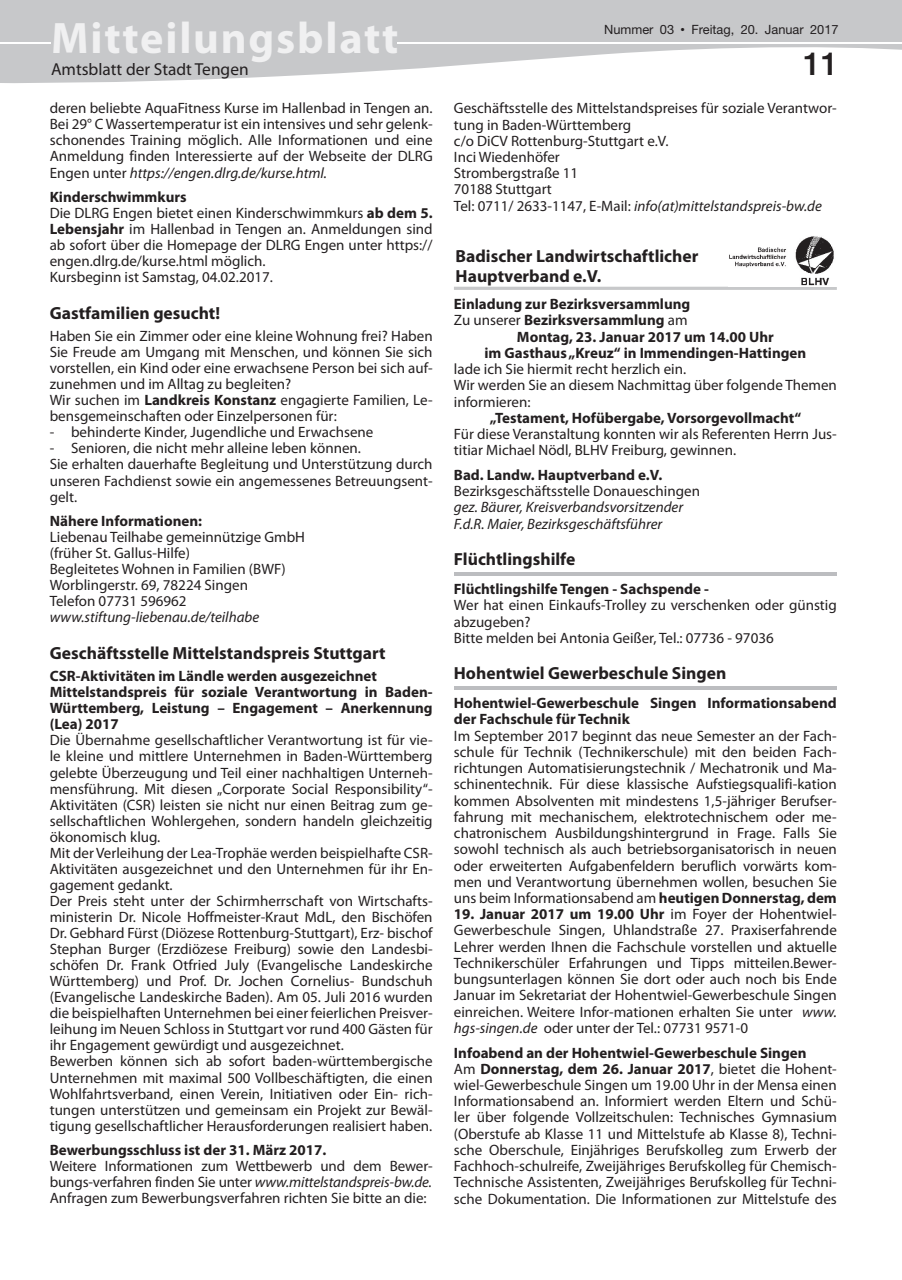
<style>
.page{position:relative;width:902px;height:1280px;background:#fff}
.page>*{position:absolute;margin:0;border:0;box-sizing:border-box;transform-origin:0 0}
.t1{font:700 44.25px "Myriad Pro";letter-spacing:.04em;color:#f0f0f1}
.t2{font:500 31.95px "Helvetica Neue";color:#231f20}
.t3{font:700 17.55px/19.2px "Myriad Pro";color:#231f20}
.t4{font:17.4px "Myriad Pro";color:#231f20}
.t5{font:15px/16px "Myriad Pro";color:#231f20}
.t6{font:700 15px/16px "Myriad Pro";color:#231f20}
.t7{font:italic 15px/16.2px "Myriad Pro";color:#231f20}
.t8{font:12.75px "Helvetica Neue";color:#231f20}
.s1{font-size:12.9px}
.s2{font-family:"M Twentieth Century";font-weight:500}
.s3{font-style:italic}
.s4{font-weight:700}
.s5{font-weight:400}
</style>
<div class="page">
<svg style="left:1px;top:0;width:900px;height:83px;fill:#c7c8ca"></svg>
<svg style="left:0;top:0;width:1px;height:83px"></svg>
<div style="left:53px;top:22px;width:344px;height:40px;background:#c7c8ca"></div>
<hr style="left:0;top:42px;width:51px;height:1px;background:#fff">
<hr style="left:397px;top:42px;width:504px;height:1px;background:#fff">
<hr style="left:454px;top:572px;width:382px;height:3px;background:#bcbdc0">
<hr style="left:454px;top:686px;width:382px;height:3px;background:#bcbdc0">
<hr style="left:454px;top:287px;width:382px;height:3px;background:#c7c8ca">
<img style="left:729px;top:236px;width:105px;height:50px">
<h1 class="t1" style="left:51px;top:9px;width:349px">Mitteilungsblatt</h1>
<p class="t8" style="left:604px;top:22px;width:236px">Nummer <span class="s1">03</span> <span class="s2">•</span> Freitag, 20. Januar 2017</p>
<p class="t4" style="left:51px;top:59px;width:199px">Amtsblatt der Stadt Tengen</p>
<h2 class="t2" style="left:803px;top:45px;width:37px">11</h2>
<p class="t5" style="left:50px;top:100px;width:384px;text-align:justify">deren beliebte AquaFitness Kurse im Hallenbad in Tengen an.<br>Bei 29° C Wassertemperatur ist ein intensives und sehr gelenk&shy;schonendes Training möglich. Alle Informationen und eine Anmeldung finden Interessierte auf der Webseite der DLRG Engen unter <span class="s3">https://engen.dlrg.de/kurse.html.</span></p>
<p class="t5" style="left:50px;top:189px;width:384px"><span class="s4">Kinderschwimmkurs<br></span>Die DLRG Engen bietet einen Kinderschwimmkurs <span class="s4">ab dem 5.<br>Lebensjahr</span> im Hallenbad in Tengen an. Anmeldungen sind ab sofort über die Homepage der DLRG Engen unter https:// engen.dlrg.de/kurse.html möglich.<br>Kursbeginn ist Samstag, 04.02.2017.</p>
<p class="t3" style="left:50px;top:303px;width:172px">Gastfamilien gesucht!</p>
<p class="t5" style="left:50px;top:328px;width:384px">Haben Sie ein Zimmer oder eine kleine Wohnung frei? Haben Sie Freude am Umgang mit Menschen, und können Sie sich vorstellen, ein Kind oder eine erwachsene Person bei sich auf&shy;zunehmen und im Alltag zu begleiten?<br>Wir suchen im <span class="s4">Landkreis Konstanz</span> engagierte Familien, Le&shy;bensgemeinschaften oder Einzelpersonen für:</p>
<p class="t5" style="left:50px;top:424px;width:325px">- behinderte Kinder, Jugendliche und Erwachsene</p>
<p class="t5" style="left:50px;top:440px;width:384px">- Senioren, die nicht mehr alleine leben können.<br>Sie erhalten dauerhafte Begleitung und Unterstützung durch unseren Fachdienst sowie ein angemessenes Betreuungsent&shy;gelt.</p>
<p class="t6" style="left:50px;top:513px;width:154px">Nähere Informationen:</p>
<p class="t5" style="left:50px;top:529px;width:257px">Liebenau Teilhabe gemeinnützige GmbH (früher St. Gallus-Hilfe)<br>Begleitetes Wohnen in Familien (BWF)<br>Worblingerstr. 69, 78224 Singen<br>Telefon 07731 596962</p>
<p class="t7" style="left:50px;top:609px;width:211px">www.stiftung-liebenau.de/teilhabe</p>
<p class="t3" style="left:50px;top:643px;width:337px">Geschäftsstelle Mittelstandspreis Stuttgart</p>
<p class="t6" style="left:50px;top:668px;width:384px">CSR-Aktivitäten im Ländle werden ausgezeichnet Mittelstandspreis für soziale Verantwortung in Baden-Württemberg, Leistung – Engagement – Anerkennung (Lea) 2017</p>
<p class="t5" style="left:50px;top:732px;width:384px">Die Übernahme gesellschaftlicher Verantwortung ist für vie&shy;le kleine und mittlere Unternehmen in Baden-Württemberg gelebte Überzeugung und Teil einer nachhaltigen Unterneh&shy;mensführung. Mit diesen „Corporate Social Responsibility“- Aktivitäten (CSR) leisten sie nicht nur einen Beitrag zum ge&shy;sellschaftlichen Wohlergehen, sondern handeln gleichzeitig ökonomisch klug.<br>Mit der Verleihung der Lea-Trophäe werden beispielhafte CSR-Aktivitäten ausgezeichnet und den Unternehmen für ihr En&shy;gagement gedankt.<br>Der Preis steht unter der Schirmherrschaft von Wirtschafts&shy;ministerin Dr. Nicole Hoffmeister-Kraut MdL, den Bischöfen Dr. Gebhard Fürst (Diözese Rottenburg-Stuttgart), Erz- bischof Stephan Burger (Erzdiözese Freiburg) sowie den Landesbi&shy;schöfen Dr. Frank Otfried July (Evangelische Landeskirche Württemberg) und Prof. Dr. Jochen Cornelius- Bundschuh (Evangelische Landeskirche Baden). Am 05. Juli 2016 wurden die beispielhaften Unternehmen bei einer feierlichen Preisver&shy;leihung im Neuen Schloss in Stuttgart vor rund 400 Gästen für ihr Engagement gewürdigt und ausgezeichnet.<br>Bewerben können sich ab sofort baden-württembergische Unternehmen mit maximal 500 Vollbeschäftigten, die einen Wohlfahrtsverband, einen Verein, Initiativen oder Ein- rich&shy;tungen unterstützen und gemeinsam ein Projekt zur Bewäl&shy;tigung gesellschaftlicher Herausforderungen realisiert haben.</p>
<p class="t6" style="left:50px;top:1142px;width:278px">Bewerbungsschluss ist der 31. März 2017.</p>
<p class="t5" style="left:50px;top:1158px;width:384px;text-align:justify">Weitere Informationen zum Wettbewerb und dem Bewer&shy;bungs-verfahren finden Sie unter <span class="s3">www.mittelstandspreis-bw.de.<br></span>Anfragen zum Bewerbungsverfahren richten Sie bitte an die:</p>
<p class="t5" style="left:454px;top:100px;width:384px">Geschäftsstelle des Mittelstandspreises für soziale Verantwor&shy;tung in Baden-Württemberg<br>c/o DiCV Rottenburg-Stuttgart e.V.<br>Inci Wiedenhöfer<br>Strombergstraße 11<br>70188 Stuttgart<br>Tel: 0711/ 2633-1147, E-Mail: <span class="s3">info(at)mittelstandspreis-bw.de</span></p>
<p class="t3" style="left:455px;top:246px;width:244px">Badischer Landwirtschaftlicher<br>Hauptverband e.V.</p>
<p class="t6" style="left:454px;top:296px;width:238px">Einladung zur Bezirksversammlung</p>
<p class="t6" style="left:454px;top:312px;width:235px"><span class="s5">Zu unserer</span> Bezirksversammlung <span class="s5">am</span></p>
<p class="t6" style="left:517px;top:328px;width:258px">Montag, 23. Januar 2017 um 14.00 Uhr</p>
<p class="t6" style="left:484px;top:344px;width:323px">im Gasthaus „Kreuz“ in Immendingen-Hattingen</p>
<p class="t5" style="left:454px;top:361px;width:384px">lade ich Sie hiermit recht herzlich ein.<br>Wir werden Sie an diesem Nachmittag über folgende Themen informieren:</p>
<p class="t6" style="left:489px;top:409px;width:313px">„Testament, Hofübergabe, Vorsorgevollmacht“</p>
<p class="t5" style="left:454px;top:426px;width:384px">Für diese Veranstaltung konnten wir als Referenten Herrn Jus&shy;titiar Michael Nödl, BLHV Freiburg, gewinnen.</p>
<p class="t6" style="left:454px;top:466px;width:210px">Bad. Landw. Hauptverband e.V.</p>
<p class="t5" style="left:454px;top:483px;width:247px">Bezirksgeschäftsstelle Donaueschingen</p>
<p class="t7" style="left:454px;top:499px;width:231px">gez. Bäurer, Kreisverbandsvorsitzender<br>F.d.R. Maier, Bezirksgeschäftsführer</p>
<p class="t3" style="left:454px;top:549px;width:123px">Flüchtlingshilfe</p>
<p class="t6" style="left:454px;top:580px;width:256px">Flüchtlingshilfe Tengen - Sachspende -</p>
<p class="t5" style="left:454px;top:597px;width:384px">Wer hat einen Einkaufs-Trolley zu verschenken oder günstig abzugeben?<br>Bitte melden bei Antonia Geißer, Tel.: 07736 - 97036</p>
<p class="t3" style="left:454px;top:663px;width:274px">Hohentwiel Gewerbeschule Singen</p>
<p class="t6" style="left:454px;top:694px;width:384px">Hohentwiel-Gewerbeschule Singen Informationsabend der Fachschule für Technik</p>
<p class="t5" style="left:454px;top:727px;width:384px;text-align:justify">Im September 2017 beginnt das neue Semester an der Fach&shy;schule für Technik (Technikerschule) mit den beiden Fach&shy;richtungen Automatisierungstechnik / Mechatronik und Ma&shy;schinentechnik. Für diese klassische Aufstiegsqualifi-kation kommen Absolventen mit mindestens 1,5-jähriger Berufser&shy;fahrung mit mechanischem, elektrotechnischem oder me&shy;chatronischem Ausbildungshintergrund in Frage. Falls Sie sowohl technisch als auch betriebsorganisatorisch in neuen oder erweiterten Aufgabenfeldern beruflich vorwärts kom&shy;men und Verantwortung übernehmen wollen, besuchen Sie uns beim Informationsabend am <span class="s4">heutigen Donnerstag, dem</span></p>
<p class="t5" style="left:454px;top:906px;width:384px;text-align:justify"><span class="s4">19. Januar 2017 um 19.00 Uhr</span> im Foyer der Hohentwiel-Gewerbeschule Singen, Uhlandstraße 27. Praxiserfahrende Lehrer werden Ihnen die Fachschule vorstellen und aktuelle Technikerschüler Erfahrungen und Tipps mitteilen.Bewer&shy;bungsunterlagen können Sie dort oder auch noch bis Ende Januar im Sekretariat der Hohentwiel-Gewerbeschule Singen einreichen. Weitere Infor-mationen erhalten Sie unter <span class="s3">www. hgs-singen.de</span> oder unter der Tel.: 07731 9571-0</p>
<p class="t5" style="left:454px;top:1044px;width:384px"><span class="s4">Infoabend an der Hohentwiel-Gewerbeschule Singen<br></span>Am <span class="s4">Donnerstag, dem 26. Januar 2017</span>, bietet die Hohent&shy;wiel-Gewerbeschule Singen um 19.00 Uhr in der Mensa einen Informationsabend an. Informiert werden Eltern und Schü&shy;ler über folgende Vollzeitschulen: Technisches Gymnasium (Oberstufe ab Klasse 11 und Mittelstufe ab Klasse 8), Techni&shy;sche Oberschule, Einjähriges Berufskolleg zum Erwerb der Fachhoch-schulreife, Zweijähriges Berufskolleg für Chemisch-Technische Assistenten, Zweijähriges Berufskolleg für Techni&shy;sche Dokumentation. Die Informationen zur Mittelstufe des</p>
</div>
